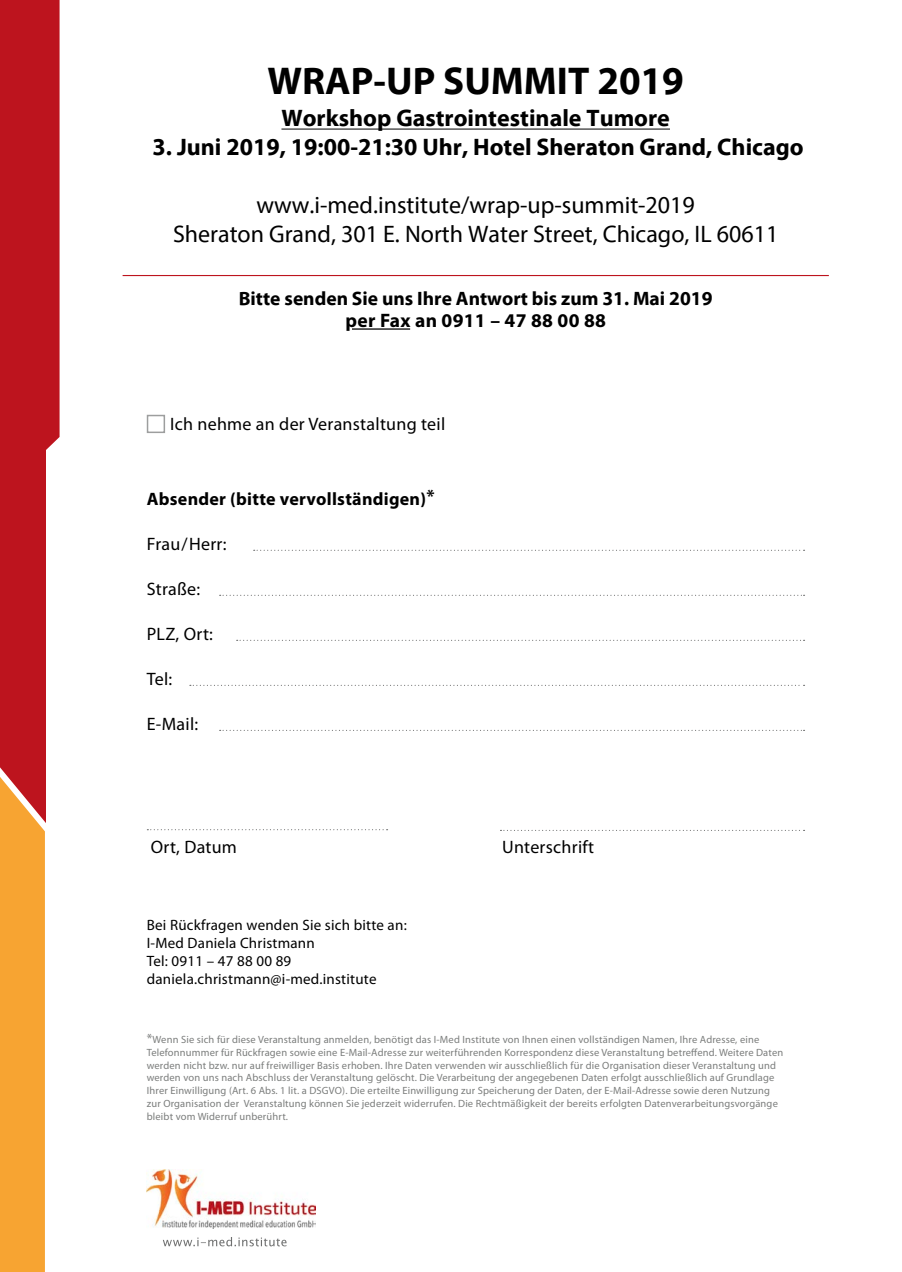
<style>
.page{position:relative;width:902px;height:1272px;background:#fff}
.page>*{position:absolute;margin:0;border:0;box-sizing:border-box;transform-origin:0 0}
.t1{font:700 39px "Myriad Pro";color:#000}
.t2{font:24px/28.8px "Myriad Pro";color:#000;text-align:center}
.t3{font:700 24px "Myriad Pro";color:#000}
.t4{font:700 19.5px "Myriad Pro";color:#000}
.t5{font:18px "Myriad Pro";letter-spacing:.015em;color:#000}
.t6{font:700 18px "Myriad Pro";letter-spacing:.015em;color:#000}
.t7{font:15px/18px "Myriad Pro";letter-spacing:.015em;color:#000}
.t8{font:10.5px/12.8px "Myriad Pro";letter-spacing:.015em;color:#7b7d7c}
.s1{font-size:13.5px}
</style>
<div class="page">
<div style="left:0;top:352px;width:45px;height:549px;background:#bd141e"></div>
<img style="left:147px;top:1169px;width:169px;height:59px">
<svg style="left:163px;top:1237px;width:123px;height:9px"></svg>
<div style="left:0;top:0;width:60px;height:494px;background:#bd141e"></div>
<svg style="left:0;top:767px;width:46px;height:504px;background:#f49f38"></svg>
<svg style="left:254px;top:549px;width:550px;height:2px"></svg>
<svg style="left:220px;top:594px;width:584px;height:2px"></svg>
<svg style="left:237px;top:639px;width:567px;height:2px"></svg>
<svg style="left:190px;top:684px;width:614px;height:2px"></svg>
<svg style="left:220px;top:729px;width:584px;height:2px"></svg>
<svg style="left:147px;top:829px;width:240px;height:1px"></svg>
<svg style="left:500px;top:829px;width:304px;height:2px"></svg>
<hr style="left:352px;top:328px;width:58px;height:2px;background:#000">
<hr style="left:123px;top:275px;width:705px;height:1px;background:#bd141e">
<div style="left:147px;top:415px;width:18px;height:18px;border:2px solid #9d9e9e"></div>
<hr style="left:281px;top:129px;width:389px;height:1px;background:#000">
<h1 class="t1" style="left:267px;top:55px;width:418px">WRAP-UP SUMMIT 2019</h1>
<h2 class="t3" style="left:281px;top:103px;width:390px">Workshop Gastrointestinale Tumore</h2>
<h2 class="t3" style="left:152px;top:131px;width:652px">3. Juni 2019, 19:00-21:30 Uhr, Hotel Sheraton Grand, Chicago</h2>
<h2 class="t2" style="left:173px;top:190px;width:606px">www.i-med.institute/wrap-up-summit-2019<br>Sheraton Grand, 301 E. North Water Street, Chicago, IL 60611</h2>
<h3 class="t4" style="left:239px;top:286px;width:475px">Bitte senden Sie uns Ihre Antwort bis zum 31. Mai 2019</h3>
<h3 class="t4" style="left:345px;top:307px;width:262px">per Fax an 0911 – 47 88 00 88</h3>
<h3 class="t5" style="left:170px;top:413px;width:276px">Ich nehme an der Veranstaltung teil</h3>
<h3 class="t6" style="left:147px;top:487px;width:289px">Absender (bitte vervollständigen)*</h3>
<h3 class="t5" style="left:147px;top:532px;width:81px">Frau/Herr:</h3>
<h3 class="t5" style="left:147px;top:577px;width:55px">Straße:</h3>
<h3 class="t5" style="left:147px;top:622px;width:68px">PLZ, Ort:</h3>
<h3 class="t5" style="left:147px;top:667px;width:27px">Tel:</h3>
<h3 class="t5" style="left:147px;top:712px;width:53px">E-Mail:</h3>
<h3 class="t5" style="left:151px;top:835px;width:88px">Ort, Datum</h3>
<h3 class="t5" style="left:502px;top:835px;width:94px">Unterschrift</h3>
<h3 class="t7" style="left:147px;top:915px;width:261px">Bei Rückfragen wenden Sie sich bitte an:<br>I-Med Daniela Christmann<br>Tel: 0911 – 47 88 00 89 daniela.christmann@i-med.institute</h3>
<p class="t8" style="left:147px;top:1033px;width:638px"><span class="s1">*</span>Wenn Sie sich für diese Veranstaltung anmelden, benötigt das I-Med Institute von Ihnen einen vollständigen Namen, Ihre Adresse, eine Telefonnummer für Rückfragen sowie eine E-Mail-Adresse zur weiterführenden Korrespondenz diese Veranstaltung betreffend. Weitere Daten werden nicht bzw. nur auf freiwilliger Basis erhoben. Ihre Daten verwenden wir ausschließlich für die Organisation dieser Veranstaltung und werden von uns nach Abschluss der Veranstaltung gelöscht. Die Verarbeitung der angegebenen Daten erfolgt ausschließlich auf Grundlage Ihrer Einwilligung (Art. 6 Abs. 1 lit. a DSGVO). Die erteilte Einwilligung zur Speicherung der Daten, der E-Mail-Adresse sowie deren Nutzung zur Organisation der Veranstaltung können Sie jederzeit widerrufen. Die Rechtmäßigkeit der bereits erfolgten Datenverarbeitungsvorgänge bleibt vom Widerruf unberührt.</p>
</div>
